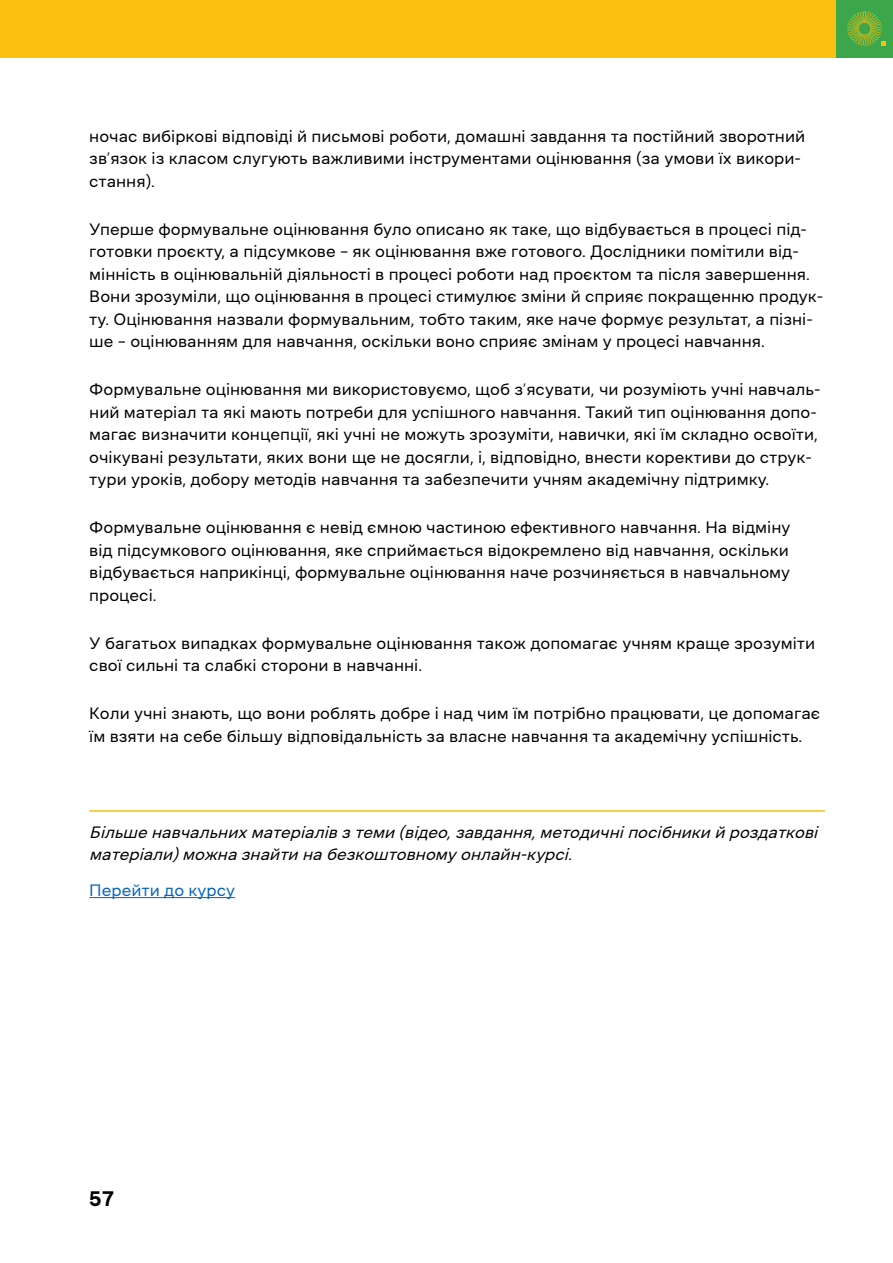
<style>
.page{position:relative;width:893px;height:1263px;background:#fff}
.page>*{position:absolute;margin:0;border:0;box-sizing:border-box;transform-origin:0 0}
.t1{font:700 21px "Inerta";color:#000}
.t2{font:16.5px/22.5px "Inerta";color:#000}
.t3{font:italic 16.5px/22.5px "Inerta";color:#000}
.t4{font:16.5px "Inerta";color:#0563c1}
</style>
<div class="page">
<div style="left:0;top:0;width:893px;height:57px;background:#fabf0f"></div>
<div style="left:836px;top:0;width:57px;height:57px;background:#3ba64a"></div>
<svg style="left:847px;top:11px;width:39px;height:35px"></svg>
<hr style="left:89px;top:810px;width:736px;height:2px;background:#f8be15">
<hr style="left:89px;top:897px;width:146px;height:1px;background:#0563c1">
<p class="t2" style="left:89px;top:125px;width:717px">ночас вибіркові відповіді й письмові роботи, домашні завдання та постійний зворотний зв’язок із класом слугують важливими інструментами оцінювання (за умови їх викори&shy;стання).</p>
<p class="t2" style="left:89px;top:218px;width:735px">Уперше формувальне оцінювання було описано як таке, що відбувається в процесі під&shy;готовки проєкту, а підсумкове – як оцінювання вже готового. Дослідники помітили від&shy;мінність в оцінювальній діяльності в процесі роботи над проєктом та після завершення.<br>Вони зрозуміли, що оцінювання в процесі стимулює зміни й сприяє покращенню продук&shy;ту. Оцінювання назвали формувальним, тобто таким, яке наче формує результат, а пізні&shy;ше – оцінюванням для навчання, оскільки воно сприяє змінам у процесі навчання.</p>
<p class="t2" style="left:89px;top:378px;width:733px">Формувальне оцінювання ми використовуємо, щоб з’ясувати, чи розуміють учні навчаль&shy;ний матеріал та які мають потреби для успішного навчання. Такий тип оцінювання допо&shy;магає визначити концепції, які учні не можуть зрозуміти, навички, які їм складно освоїти, очікувані результати, яких вони ще не досягли, і, відповідно, внести корективи до струк&shy;тури уроків, добору методів навчання та забезпечити учням академічну підтримку.</p>
<p class="t2" style="left:89px;top:516px;width:703px;text-align:justify">Формувальне оцінювання є невідʼємною частиною ефективного навчання. На відміну від підсумкового оцінювання, яке сприймається відокремлено від навчання, оскільки відбувається наприкінці, формувальне оцінювання наче розчиняється в навчальному процесі.</p>
<p class="t2" style="left:89px;top:632px;width:727px">У багатьох випадках формувальне оцінювання також допомагає учням краще зрозуміти свої сильні та слабкі сторони в навчанні.</p>
<p class="t2" style="left:89px;top:702px;width:733px">Коли учні знають, що вони роблять добре і над чим їм потрібно працювати, це допомагає їм взяти на себе більшу відповідальність за власне навчання та академічну успішність.</p>
<p class="t3" style="left:89px;top:821px;width:734px">Більше навчальних матеріалів з теми (відео,завдання,методичніпосібники й роздаткові матеріали)можна знайти на безкоштовному онлайн-курсі.</p>
<p class="t4" style="left:89px;top:880px;width:147px">Перейти до курсу</p>
<p class="t1" style="left:89px;top:1187px;width:27px">57</p>
</div>
